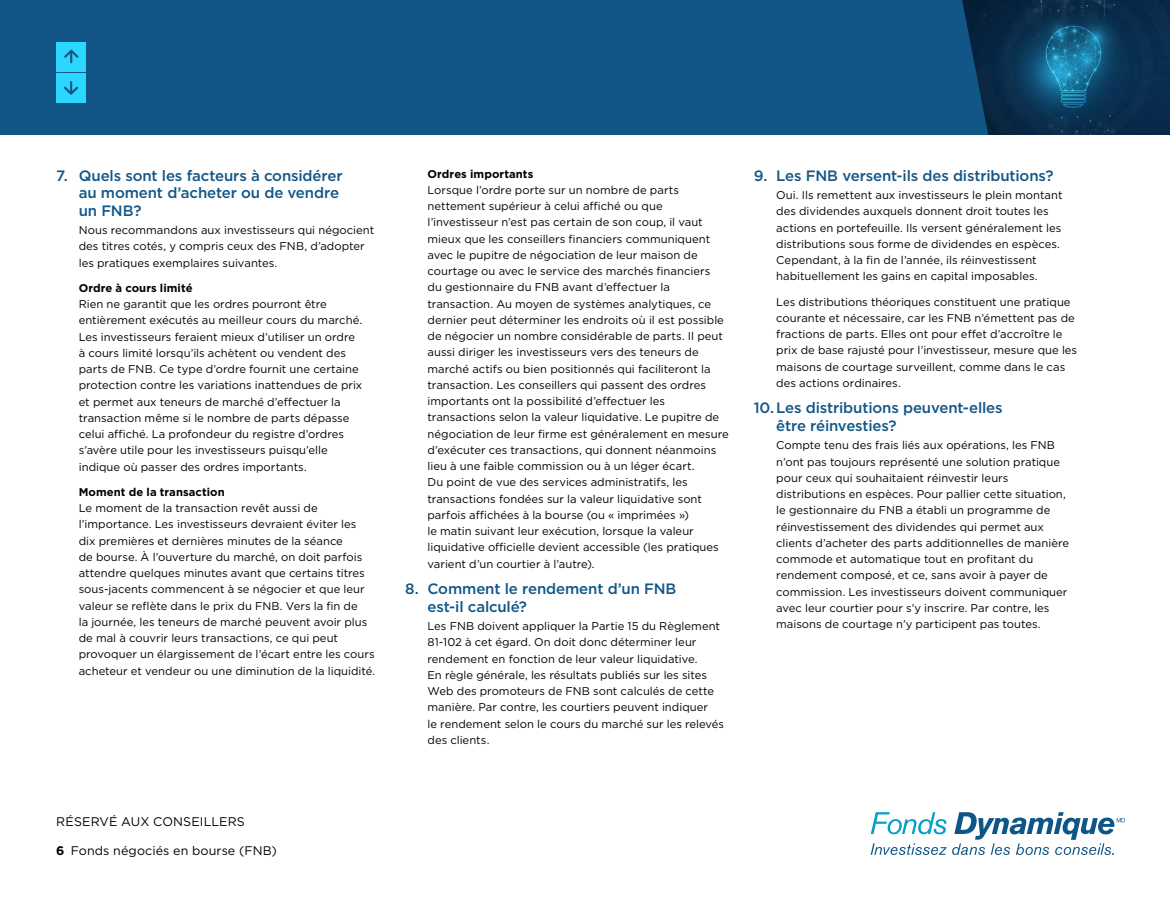
<style>
.page{position:relative;width:1170px;height:900px;background:#fff}
.page>*{position:absolute;margin:0;border:0;box-sizing:border-box;transform-origin:0 0}
.t1{font:500 15px/17.5px "Gotham";letter-spacing:-.01em;color:#125687}
.t2{font:12.5px "Gotham";letter-spacing:.01em;color:#000}
.t3{font:11.25px/16.2px "Gotham";color:#000}
.s1{font-weight:700}
</style>
<div class="page">
<div style="left:0;top:0;width:1170px;height:135px;background:#125687"></div>
<img style="left:962px;top:0;width:208px;height:135px">
<svg style="left:871px;top:812px;width:254px;height:43px"></svg>
<div style="left:56px;top:73px;width:30px;height:30px;background:#2cd7ff"></div>
<div style="left:56px;top:42px;width:30px;height:29px;background:#2cd7ff"></div>
<svg style="left:64px;top:50px;width:15px;height:13px"></svg>
<svg style="left:64px;top:81px;width:14px;height:14px"></svg>
<p class="t1" style="left:79px;top:166px;width:265px;text-indent:-22px">7. Quels sont les facteurs à considérer au moment d’acheter ou de vendre un FNB?</p>
<p class="t3" style="left:79px;top:222px;width:297px">Nous recommandons aux investisseurs qui négocient des titres cotés, y compris ceux des FNB, d’adopter les pratiques exemplaires suivantes.</p>
<p class="t3" style="left:79px;top:280px;width:285px"><span class="s1">Ordre à cours limité<br></span>Rien ne garantit que les ordres pourront être entièrement exécutés au meilleur cours du marché.<br>Les investisseurs feraient mieux d’utiliser un ordre à cours limité lorsqu’ils achètent ou vendent des parts de FNB. Ce type d’ordre fournit une certaine protection contre les variations inattendues de prix et permet aux teneurs de marché d’effectuer la transaction même si le nombre de parts dépasse celui affiché. La profondeur du registre d’ordres s’avère utile pour les investisseurs puisqu’elle indique où passer des ordres importants.</p>
<p class="t3" style="left:79px;top:484px;width:298px"><span class="s1">Moment de la transaction<br></span>Le moment de la transaction revêt aussi de l’importance. Les investisseurs devraient éviter les dix premières et dernières minutes de la séance<br>de bourse. À l’ouverture du marché, on doit parfois attendre quelques minutes avant que certains titres sous-jacents commencent à se négocier et que leur valeur se reflète dans le prix du FNB. Vers la fin de<br>la journée, les teneurs de marché peuvent avoir plus de mal à couvrir leurs transactions, ce qui peut provoquer un élargissement de l’écart entre les cours acheteur et vendeur ou une diminution de la liquidité.</p>
<p class="t2" style="left:56px;top:814px;width:190px">RÉSERVÉ AUX CONSEILLERS</p>
<p class="t2" style="left:56px;top:843px;width:222px"><span class="s1">6</span> Fonds négociés en bourse (FNB)</p>
<p class="t3" style="left:428px;top:165px;width:303px"><span class="s1">Ordres importants<br></span>Lorsque l’ordre porte sur un nombre de parts nettement supérieur à celui affiché ou que l’investisseur n’est pas certain de son coup, il vaut mieux que les conseillers financiers communiquent avec le pupitre de négociation de leur maison de courtage ou avec le service des marchés financiers<br>du gestionnaire du FNB avant d’effectuer la transaction. Au moyen de systèmes analytiques, ce dernier peut déterminer les endroits où il est possible de négocier un nombre considérable de parts. Il peut aussi diriger les investisseurs vers des teneurs de marché actifs ou bien positionnés qui faciliteront la transaction. Les conseillers qui passent des ordres importants ont la possibilité d’effectuer les transactions selon la valeur liquidative. Le pupitre de négociation de leur firme est généralement en mesure d’exécuter ces transactions, qui donnent néanmoins lieu à une faible commission ou à un léger écart.<br>Du point de vue des services administratifs, les transactions fondées sur la valeur liquidative sont parfois affichées à la bourse (ou « imprimées »)<br>le matin suivant leur exécution, lorsque la valeur liquidative officielle devient accessible (les pratiques varient d’un courtier à l’autre).</p>
<p class="t1" style="left:428px;top:580px;width:250px;text-indent:-22px">8. Comment le rendement d’un FNB est-il calculé?</p>
<p class="t3" style="left:428px;top:618px;width:298px">Les FNB doivent appliquer la Partie 15 du Règlement 81-102 à cet égard. On doit donc déterminer leur rendement en fonction de leur valeur liquidative.<br>En règle générale, les résultats publiés sur les sites Web des promoteurs de FNB sont calculés de cette manière. Par contre, les courtiers peuvent indiquer<br>le rendement selon le cours du marché sur les relevés des clients.</p>
<p class="t1" style="left:754px;top:166px;width:301px">9. Les FNB versent-ils des distributions?</p>
<p class="t3" style="left:776px;top:187px;width:288px">Oui. Ils remettent aux investisseurs le plein montant des dividendes auxquels donnent droit toutes les actions en portefeuille. Ils versent généralement les distributions sous forme de dividendes en espèces.<br>Cependant, à la fin de l’année, ils réinvestissent habituellement les gains en capital imposables.</p>
<p class="t3" style="left:776px;top:293px;width:303px">Les distributions théoriques constituent une pratique courante et nécessaire, car les FNB n’émettent pas de fractions de parts. Elles ont pour effet d’accroître le prix de base rajusté pour l’investisseur, mesure que les maisons de courtage surveillent, comme dans le cas des actions ordinaires.</p>
<p class="t1" style="left:776px;top:399px;width:228px;text-indent:-22px">10.Les distributions peuvent-elles être réinvesties?</p>
<p class="t3" style="left:776px;top:437px;width:294px">Compte tenu des frais liés aux opérations, les FNB n’ont pas toujours représenté une solution pratique pour ceux qui souhaitaient réinvestir leurs distributions en espèces. Pour pallier cette situation, le gestionnaire du FNB a établi un programme de réinvestissement des dividendes qui permet aux clients d’acheter des parts additionnelles de manière commode et automatique tout en profitant du rendement composé, et ce, sans avoir à payer de commission. Les investisseurs doivent communiquer avec leur courtier pour s’y inscrire. Par contre, les maisons de courtage n’y participent pas toutes.</p>
</div>
